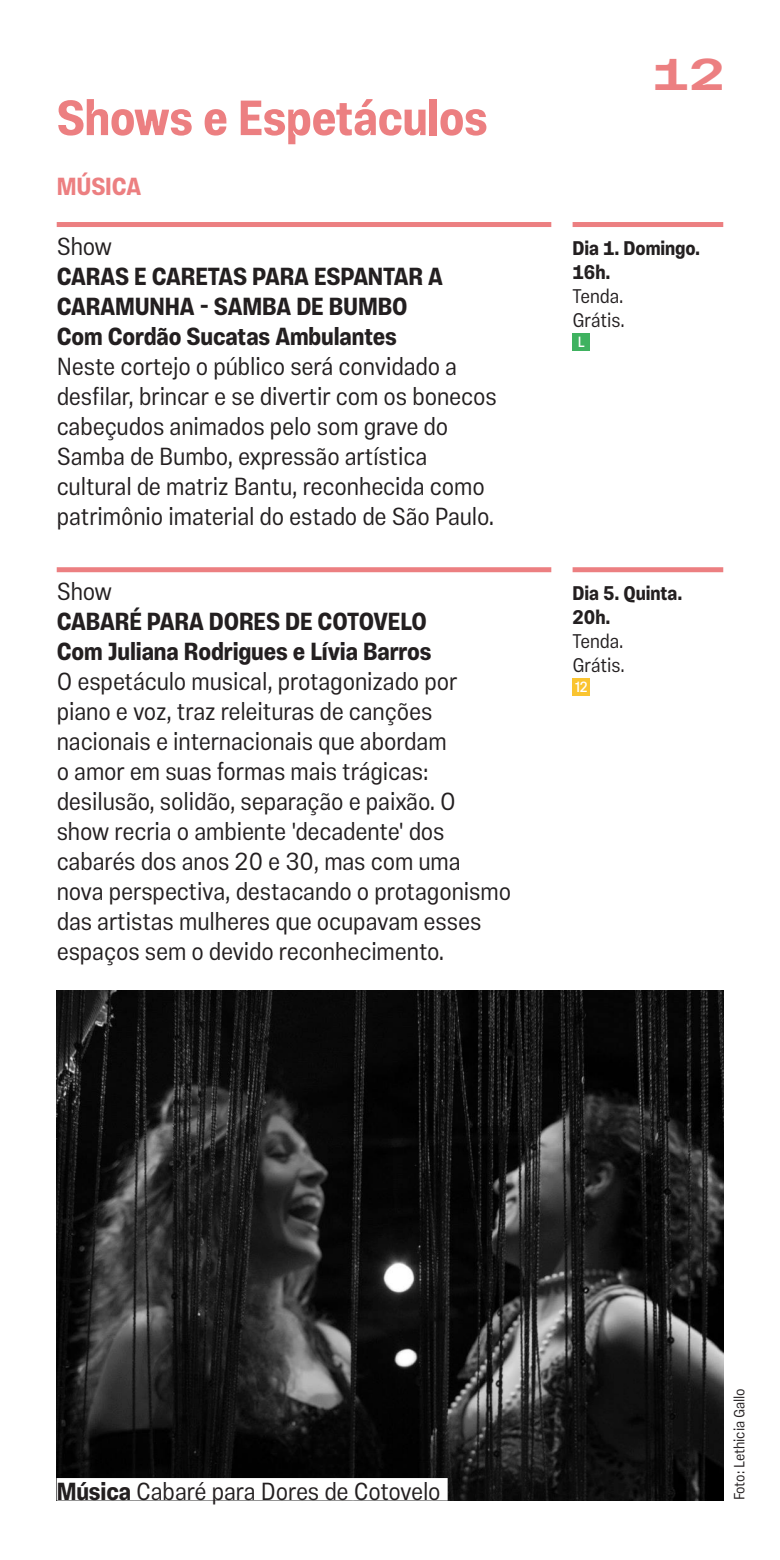
<style>
.page{position:relative;width:780px;height:1560px;background:#fff}
.page>*{position:absolute;margin:0;border:0;box-sizing:border-box;transform-origin:0 0}
.linguagem{font:700 50px "Vinila Condensed";letter-spacing:-.005em;color:#ec7f81}
.t1{font:700 45px "Vinila Extended";color:#ec7f81}
.sinopse{font:300 25px/30px "Vinila Condensed";letter-spacing:-.005em;color:#231f20}
.titulo{font:700 25px/30px "Vinila Condensed";letter-spacing:-.005em;color:#231f20}
.com{font:700 25px "Vinila Condensed";letter-spacing:-.005em;color:#231f20}
.legenda__texto{font:300 25px "Vinila Condensed";letter-spacing:-.005em;color:#231f20}
.formato__linha2pt{font:300 25px "Vinila Condensed";letter-spacing:-.005em;color:#231f20}
.linguagem__mini{font:700 25px "Vinila Condensed";letter-spacing:-.005em;color:#ec7f81}
.servico__data__linha2pt{font:700 20px/24px "Vinila Condensed";letter-spacing:-.005em;color:#231f20}
.servico__texto{font:300 20px "Vinila Condensed";letter-spacing:-.005em;color:#231f20}
.legenda__credito{font:300 15px "Vinila Condensed";letter-spacing:-.005em;color:#231f20}
.classificacao{font:15px "Vinila Condensed";color:#fff}
.s1{font-weight:700}
</style>
<div class="page">
<div style="left:572px;top:567px;width:151px;height:5px;background:#ec7f81"></div>
<div style="left:572px;top:678px;width:18px;height:18px;background:#fac430"></div>
<div style="left:57px;top:567px;width:494px;height:5px;background:#ec7f81"></div>
<div style="left:57px;top:222px;width:494px;height:5px;background:#ec7f81"></div>
<div style="left:572px;top:222px;width:151px;height:5px;background:#ec7f81"></div>
<div style="left:572px;top:333px;width:18px;height:18px;background:#3fb260"></div>
<img style="left:57px;top:990px;width:666px;height:510px">
<div style="left:57px;top:1477px;width:390px;height:23px;background:#fff"></div>
<p class="linguagem" style="left:57px;top:89px;width:432px">Shows e Espetáculos</p>
<p class="linguagem__mini" style="left:57px;top:171px;width:86px">MÚSICA</p>
<p class="formato__linha2pt" style="left:57px;top:231px;width:57px">Show</p>
<p class="titulo" style="left:57px;top:261px;width:388px">CARAS E CARETAS PARA ESPANTAR A<br>CARAMUNHA - SAMBA DE BUMBO</p>
<p class="com" style="left:57px;top:321px;width:341px">Com Cordão Sucatas Ambulantes</p>
<p class="sinopse" style="left:57px;top:351px;width:441px">Neste cortejo o público será convidado a desfilar, brincar e se divertir com os bonecos cabeçudos animados pelo som grave do Samba de Bumbo, expressão artística cultural de matriz Bantu, reconhecida como patrimônio imaterial do estado de São Paulo.</p>
<p class="formato__linha2pt" style="left:57px;top:576px;width:57px">Show</p>
<p class="titulo" style="left:57px;top:606px;width:371px">CABARÉ PARA DORES DE COTOVELO</p>
<p class="com" style="left:57px;top:636px;width:376px">Com Juliana Rodrigues e Lívia Barros</p>
<p class="sinopse" style="left:57px;top:666px;width:456px">O espetáculo musical, protagonizado por piano e voz, traz releituras de canções nacionais e internacionais que abordam<br>o amor em suas formas mais trágicas: desilusão, solidão, separação e paixão. O show recria o ambiente 'decadente' dos cabarés dos anos 20 e 30, mas com uma nova perspectiva, destacando o protagonismo das artistas mulheres que ocupavam esses espaços sem o devido reconhecimento.</p>
<h2 class="t1" style="left:652px;top:47px;width:75px">12</h2>
<p class="servico__data__linha2pt" style="left:572px;top:236px;width:129px">Dia 1. Domingo.<br>16h.</p>
<p class="servico__texto" style="left:572px;top:284px;width:52px">Tenda.</p>
<p class="servico__texto" style="left:572px;top:308px;width:54px">Grátis.</p>
<p class="classificacao" style="left:578px;top:333px;width:8px">L</p>
<p class="servico__data__linha2pt" style="left:572px;top:581px;width:111px">Dia 5. Quinta.<br>20h.</p>
<p class="servico__texto" style="left:572px;top:629px;width:52px">Tenda.</p>
<p class="servico__texto" style="left:572px;top:653px;width:54px">Grátis.</p>
<p class="classificacao" style="left:575px;top:678px;width:14px">12</p>
<p class="legenda__texto" style="left:57px;top:1476px;width:385px"><span class="s1">Música</span> Cabaré para Dores de Cotovelo</p>
<p class="legenda__credito" style="left:730px;top:1500px;width:114px;rotate:-90deg">Foto: Lethicia Gallo</p>
</div>
